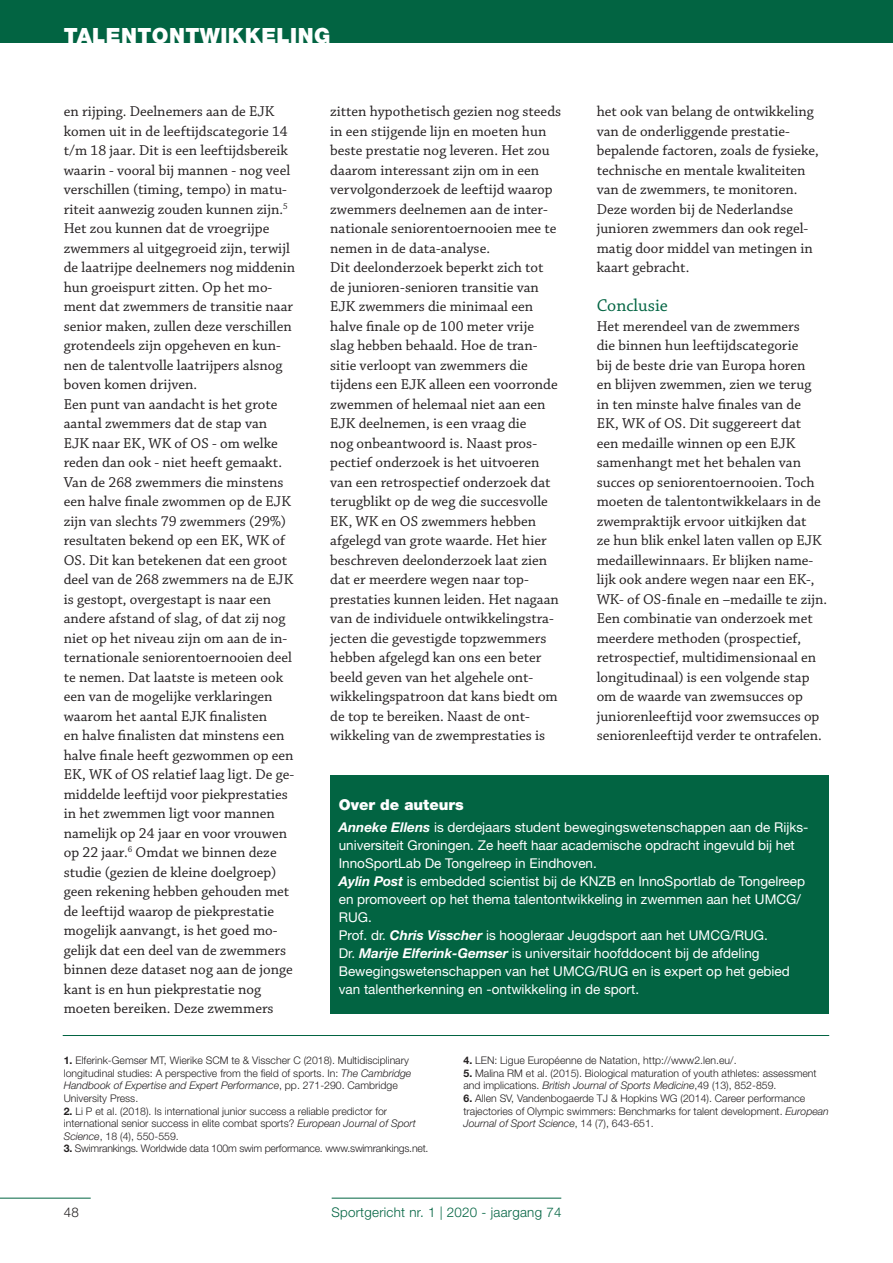
<style>
.page{position:relative;width:893px;height:1263px;background:#fff}
.page>*{position:absolute;margin:0;border:0;box-sizing:border-box;transform-origin:0 0}
.t1{font:900 21px "Helvetica Neue LT Std";letter-spacing:.02em;color:#fff}
.t2{font:18px "Chaparral Pro";color:#026442}
.t3{font:15px/19.5px "Chaparral Pro";color:#231f20}
.t4{font:900 15px "Helvetica Neue LT Std";color:#fff}
.t5{font:13.5px/18px "Helvetica Neue LT Std";color:#fff}
.t6{font:300 13.35px "Helvetica Neue LT Std";letter-spacing:.02em;color:#026442}
.t7{font:300 13.35px "Helvetica Neue LT Std";color:#231f20}
.t8{font:300 10.5px/12.6px "Helvetica Neue LT Std";color:#231f20}
.t9{font:300 10.5px "Helvetica Neue LT Std";letter-spacing:-.02em;color:#231f20}
.s1{font-weight:700;font-style:italic}
.s2{font-weight:700}
.s3{font-style:italic}
</style>
<div class="page">
<hr style="left:0;top:1198px;width:91px;height:1px;background:#026442">
<hr style="left:332px;top:1198px;width:229px;height:1px;background:#026442">
<div style="left:0;top:0;width:893px;height:43px;background:#026442"></div>
<div style="left:330px;top:775px;width:499px;height:239px;background:#026442"></div>
<hr style="left:63px;top:1035px;width:766px;height:1px;background:#026442">
<p class="t1" style="left:64px;top:23px;width:268px">TALENTONTWIKKELING</p>
<p class="t3" style="left:64px;top:102px;width:233px">en rijping. Deelnemers aan de EJK komen uit in de leeftijdscategorie 14 t/m 18 jaar. Dit is een leeftijdsbereik waarin - vooral bij mannen - nog veel verschillen (timing, tempo) in matu&shy;riteit aanwezig zouden kunnen zijn.<sup>5<br></sup>Het zou kunnen dat de vroegrijpe zwemmers al uitgegroeid zijn, terwijl de laatrijpe deelnemers nog middenin hun groeispurt zitten. Op het mo&shy;ment dat zwemmers de transitie naar senior maken, zullen deze verschillen grotendeels zijn opgeheven en kun&shy;nen de talentvolle laatrijpers alsnog boven komen drijven.</p>
<p class="t3" style="left:64px;top:395px;width:232px">Een punt van aandacht is het grote aantal zwemmers dat de stap van EJK naar EK, WK of OS - om welke reden dan ook - niet heeft gemaakt.<br>Van de 268 zwemmers die minstens een halve finale zwommen op de EJK zijn van slechts 79 zwemmers (29%) resultaten bekend op een EK, WK of OS. Dit kan betekenen dat een groot deel van de 268 zwemmers na de EJK is gestopt, overgestapt is naar een andere afstand of slag, of dat zij nog niet op het niveau zijn om aan de in&shy;ternationale seniorentoernooien deel te nemen. Dat laatste is meteen ook een van de mogelijke verklaringen waarom het aantal EJK finalisten<br>en halve finalisten dat minstens een halve finale heeft gezwommen op een EK, WK of OS relatief laag ligt. De ge&shy;middelde leeftijd voor piekprestaties in het zwemmen ligt voor mannen namelijk op 24 jaar en voor vrouwen op 22 jaar.<sup>6</sup> Omdat we binnen deze studie (gezien de kleine doelgroep) geen rekening hebben gehouden met de leeftijd waarop de piekprestatie mogelijk aanvangt, is het goed mo&shy;gelijk dat een deel van de zwemmers binnen deze dataset nog aan de jonge kant is en hun piekprestatie nog moeten bereiken. Deze zwemmers</p>
<p class="t3" style="left:330px;top:102px;width:232px">zitten hypothetisch gezien nog steeds in een stijgende lijn en moeten hun beste prestatie nog leveren. Het zou daarom interessant zijn om in een vervolgonderzoek de leeftijd waarop zwemmers deelnemen aan de inter&shy;nationale seniorentoernooien mee te nemen in de data-analyse.</p>
<p class="t3" style="left:330px;top:258px;width:230px">Dit deelonderzoek beperkt zich tot de junioren-senioren transitie van EJK zwemmers die minimaal een halve finale op de 100 meter vrije slag hebben behaald. Hoe de tran&shy;sitie verloopt van zwemmers die tijdens een EJK alleen een voorronde zwemmen of helemaal niet aan een EJK deelnemen, is een vraag die<br>nog onbeantwoord is. Naast pros&shy;pectief onderzoek is het uitvoeren van een retrospectief onderzoek dat terugblikt op de weg die succesvolle EK, WK en OS zwemmers hebben afgelegd van grote waarde. Het hier beschreven deelonderzoek laat zien dat er meerdere wegen naar top&shy;prestaties kunnen leiden. Het nagaan van de individuele ontwikkelingstra&shy;jecten die gevestigde topzwemmers hebben afgelegd kan ons een beter beeld geven van het algehele ont&shy;wikkelingspatroon dat kans biedt om de top te bereiken. Naast de ont&shy;wikkeling van de zwemprestaties is</p>
<p class="t3" style="left:597px;top:102px;width:224px">het ook van belang de ontwikkeling van de onderliggende prestatie&shy;bepalende factoren, zoals de fysieke, technische en mentale kwaliteiten van de zwemmers, te monitoren.<br>Deze worden bij de Nederlandse junioren zwemmers dan ook regel&shy;matig door middel van metingen in kaart gebracht.</p>
<p class="t2" style="left:597px;top:296px;width:73px">Conclusie</p>
<p class="t3" style="left:597px;top:317px;width:232px">Het merendeel van de zwemmers<br>die binnen hun leeftijdscategorie<br>bij de beste drie van Europa horen<br>en blijven zwemmen, zien we terug in ten minste halve finales van de<br>EK, WK of OS. Dit suggereert dat<br>een medaille winnen op een EJK samenhangt met het behalen van succes op seniorentoernooien. Toch moeten de talentontwikkelaars in de zwempraktijk ervoor uitkijken dat<br>ze hun blik enkel laten vallen op EJK medaillewinnaars. Er blijken name&shy;lijk ook andere wegen naar een EK-, WK- of OS-finale en –medaille te zijn.<br>Een combinatie van onderzoek met meerdere methoden (prospectief, retrospectief, multidimensionaal en longitudinaal) is een volgende stap om de waarde van zwemsucces op juniorenleeftijd voor zwemsucces op seniorenleeftijd verder te ontrafelen.</p>
<p class="t4" style="left:339px;top:796px;width:127px">Over de auteurs</p>
<p class="t5" style="left:339px;top:818px;width:471px"><span class="s1">Anneke Ellens</span> is derdejaars student bewegingswetenschappen aan de Rijks&shy;universiteit Groningen. Ze heeft haar academische opdracht ingevuld bij het<br>InnoSportLab De Tongelreep in Eindhoven.</p>
<p class="t5" style="left:339px;top:872px;width:468px"><span class="s1">Aylin Post</span> is embedded scientist bij de KNZB en InnoSportlab de Tongelreep en promoveert op het thema talentontwikkeling in zwemmen aan het UMCG/<br>RUG.</p>
<p class="t5" style="left:339px;top:926px;width:431px">Prof. dr. <span class="s1">Chris Visscher</span> is hoogleraar Jeugdsport aan het UMCG/RUG.</p>
<p class="t5" style="left:339px;top:944px;width:453px">Dr. <span class="s1">Marije Elferink-Gemser</span> is universitair hoofddocent bij de afdeling<br>Bewegingswetenschappen van het UMCG/RUG en is expert op het gebied van talentherkenning en -ontwikkeling in de sport.</p>
<p class="t8" style="left:64px;top:1054px;width:349px"><span class="s2">1.</span> Elferink-Gemser MT, Wierike SCM te &amp; Visscher C (2018). Multidisciplinary longitudinal studies: A perspective from the field of sports. In: <span class="s3">The Cambridge Handbook of Expertise and Expert Performance</span>, pp. 271-290. Cambridge University Press.</p>
<p class="t8" style="left:64px;top:1104px;width:354px"><span class="s2">2.</span> Li P et al. (2018). Is international junior success a reliable predictor for international senior success in elite combat sports? <span class="s3">European Journal of Sport<br>Science</span>, 18 (4), 550-559.</p>
<p class="t9" style="left:64px;top:1142px;width:366px"><span class="s2">3.</span> Swimrankings. Worldwide data 100m swim performance. www.swimrankings.net.</p>
<p class="t8" style="left:463px;top:1054px;width:275px"><span class="s2">4.</span> LEN: Ligue Européenne de Natation, http://www2.len.eu/.</p>
<p class="t8" style="left:463px;top:1066px;width:355px"><span class="s2">5.</span> Malina RM et al. (2015). Biological maturation of youth athletes: assessment and implications. <span class="s3">British Journal of Sports Medicine</span>,49 (13), 852-859.</p>
<p class="t8" style="left:463px;top:1092px;width:367px"><span class="s2">6.</span> Allen SV, Vandenbogaerde TJ &amp; Hopkins WG (2014). Career performance trajectories of Olympic swimmers: Benchmarks for talent development. <span class="s3">European<br>Journal of Sport Science</span>, 14 (7), 643-651.</p>
<p class="t7" style="left:64px;top:1204px;width:17px">48</p>
<p class="t6" style="left:331px;top:1204px;width:232px">Sportgericht nr. 1 | 2020 - jaargang 74</p>
</div>
